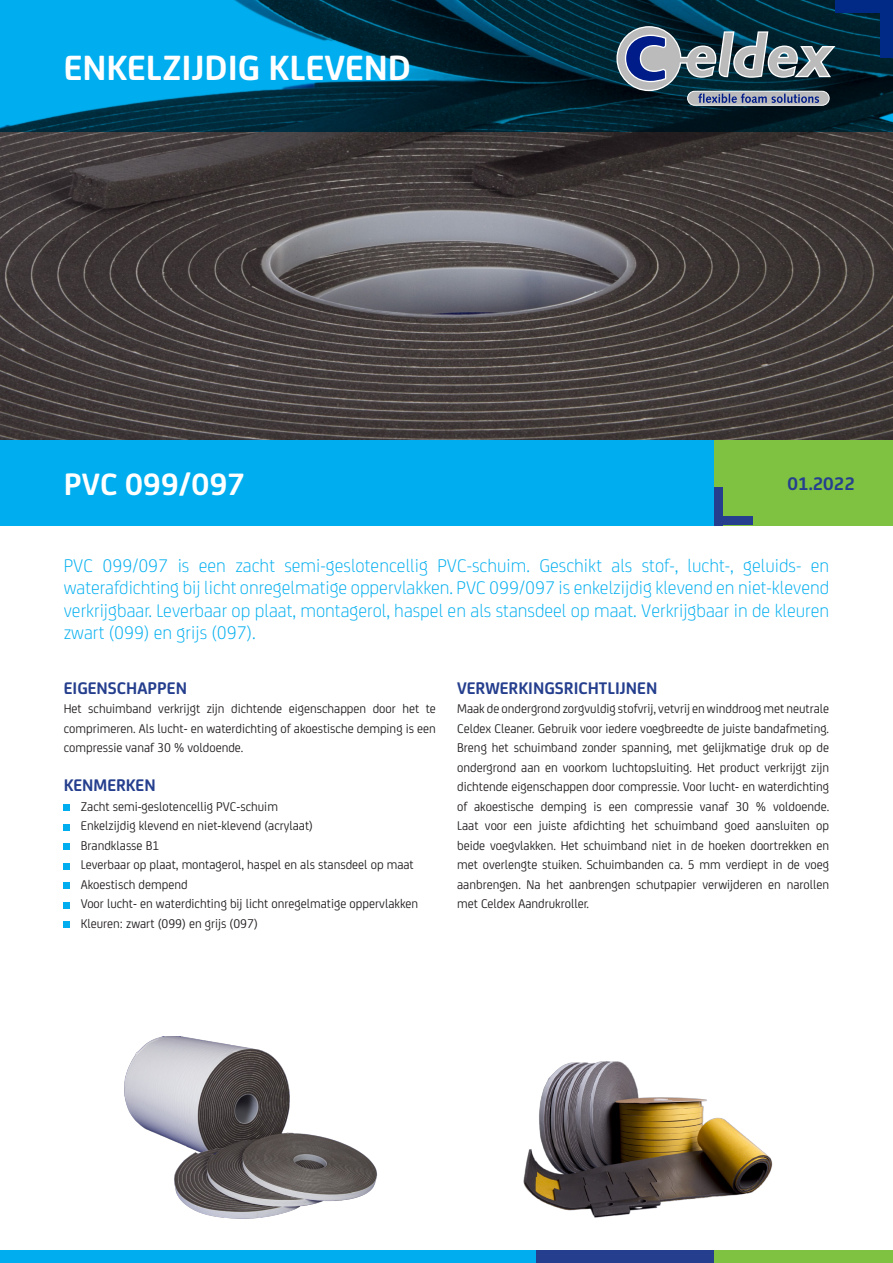
<style>
.page{position:relative;width:893px;height:1263px;background:#fff}
.page>*{position:absolute;margin:0;border:0;box-sizing:border-box;transform-origin:0 0}
._6__kop_diap{font:700 37.5px "FS Joey";color:#fff}
._6__kop_diap-2{font:700 33px "FS Joey";color:#fff}
._3_lead{font:300 19.5px/22.5px "FS Joey";color:#00aeef;text-align:justify}
._3_lead-2{font:700 19.5px "FS Joey";color:#253f8e}
._1_plat{font:700 18px "FS Joey";color:#253f8e}
._1_plat-2{font:13.5px/19.5px "FS Joey";color:#231f20;text-align:justify}
</style>
<div class="page">
<img style="left:0;top:132px;width:893px;height:308px">
<div style="left:0;top:1250px;width:536px;height:13px;background:#00aeef"></div>
<div style="left:536px;top:1250px;width:178px;height:13px;background:#253f8e"></div>
<div style="left:714px;top:1250px;width:179px;height:13px;background:#7fc241"></div>
<div style="left:0;top:440px;width:893px;height:85px;background:#00aeef"></div>
<svg style="left:0;top:0;width:893px;height:132px;background:#005474"></svg>
<div style="left:714px;top:440px;width:179px;height:85px;background:#7fc241"></div>
<div style="left:714px;top:517px;width:39px;height:8px;background:#253f8e"></div>
<div style="left:714px;top:487px;width:9px;height:38px;background:#253f8e"></div>
<img style="left:124px;top:1036px;width:254px;height:183px">
<svg style="left:616px;top:26px;width:219px;height:80px;background:#586b7a"></svg>
<img style="left:523px;top:1061px;width:250px;height:157px">
<div style="left:64px;top:804px;width:6px;height:7px;background:#00aeef"></div>
<svg style="left:64px;top:824px;width:6px;height:6px"></svg>
<div style="left:64px;top:843px;width:6px;height:7px;background:#00aeef"></div>
<svg style="left:64px;top:863px;width:6px;height:6px"></svg>
<div style="left:64px;top:882px;width:6px;height:7px;background:#00aeef"></div>
<svg style="left:64px;top:902px;width:6px;height:6px"></svg>
<div style="left:64px;top:921px;width:6px;height:7px;background:#00aeef"></div>
<p class="_6__kop_diap" style="left:64px;top:39px;width:349px">ENKELZIJDIG KLEVEND</p>
<p class="_6__kop_diap-2" style="left:64px;top:459px;width:183px">PVC 099/097</p>
<p class="_3_lead-2" style="left:788px;top:469px;width:69px">01.2022</p>
<p class="_3_lead" style="left:64px;top:553px;width:767px">PVC 099/097 is een zacht semi-geslotencellig PVC-schuim. Geschikt als stof-, lucht-, geluids- en waterafdichting bij licht onregelmatige oppervlakken. PVC 099/097 is enkelzijdig klevend en niet-klevend verkrijgbaar. Leverbaar op plaat, montagerol, haspel en als stansdeel op maat. Verkrijgbaar in de kleuren zwart (099) en grijs (097).</p>
<p class="_1_plat" style="left:457px;top:674px;width:202px">VERWERKINGSRICHTLIJNEN</p>
<p class="_1_plat-2" style="left:457px;top:698px;width:374px">Maak de ondergrond zorgvuldig stofvrij, vetvrij en winddroog met neutrale Celdex Cleaner. Gebruik voor iedere voegbreedte de juiste bandafmeting.<br>Breng het schuimband zonder spanning, met gelijkmatige druk op de ondergrond aan en voorkom luchtopsluiting. Het product verkrijgt zijn dichtende eigenschappen door compressie. Voor lucht- en waterdichting of akoestische demping is een compressie vanaf 30 % voldoende.<br>Laat voor een juiste afdichting het schuimband goed aansluiten op beide voegvlakken. Het schuimband niet in de hoeken doortrekken en met overlengte stuiken. Schuimbanden ca. 5 mm verdiept in de voeg aanbrengen. Na het aanbrengen schutpapier verwijderen en narollen met Celdex Aandrukroller.</p>
<p class="_1_plat" style="left:64px;top:674px;width:125px">EIGENSCHAPPEN</p>
<p class="_1_plat-2" style="left:64px;top:698px;width:374px">Het schuimband verkrijgt zijn dichtende eigenschappen door het te comprimeren. Als lucht- en waterdichting of akoestische demping is een compressie vanaf 30 % voldoende.</p>
<p class="_1_plat" style="left:64px;top:772px;width:93px">KENMERKEN</p>
<p class="_1_plat-2" style="left:81px;top:796px;width:199px">Zacht semi-geslotencellig PVC-schuim</p>
<p class="_1_plat-2" style="left:81px;top:815px;width:234px">Enkelzijdig klevend en niet-klevend (acrylaat)</p>
<p class="_1_plat-2" style="left:81px;top:835px;width:80px">Brandklasse B1</p>
<p class="_1_plat-2" style="left:81px;top:854px;width:334px">Leverbaar op plaat, montagerol, haspel en als stansdeel op maat</p>
<p class="_1_plat-2" style="left:81px;top:874px;width:108px">Akoestisch dempend</p>
<p class="_1_plat-2" style="left:81px;top:893px;width:339px">Voor lucht- en waterdichting bij licht onregelmatige oppervlakken</p>
<p class="_1_plat-2" style="left:81px;top:913px;width:179px">Kleuren: zwart (099) en grijs (097)</p>
</div>
